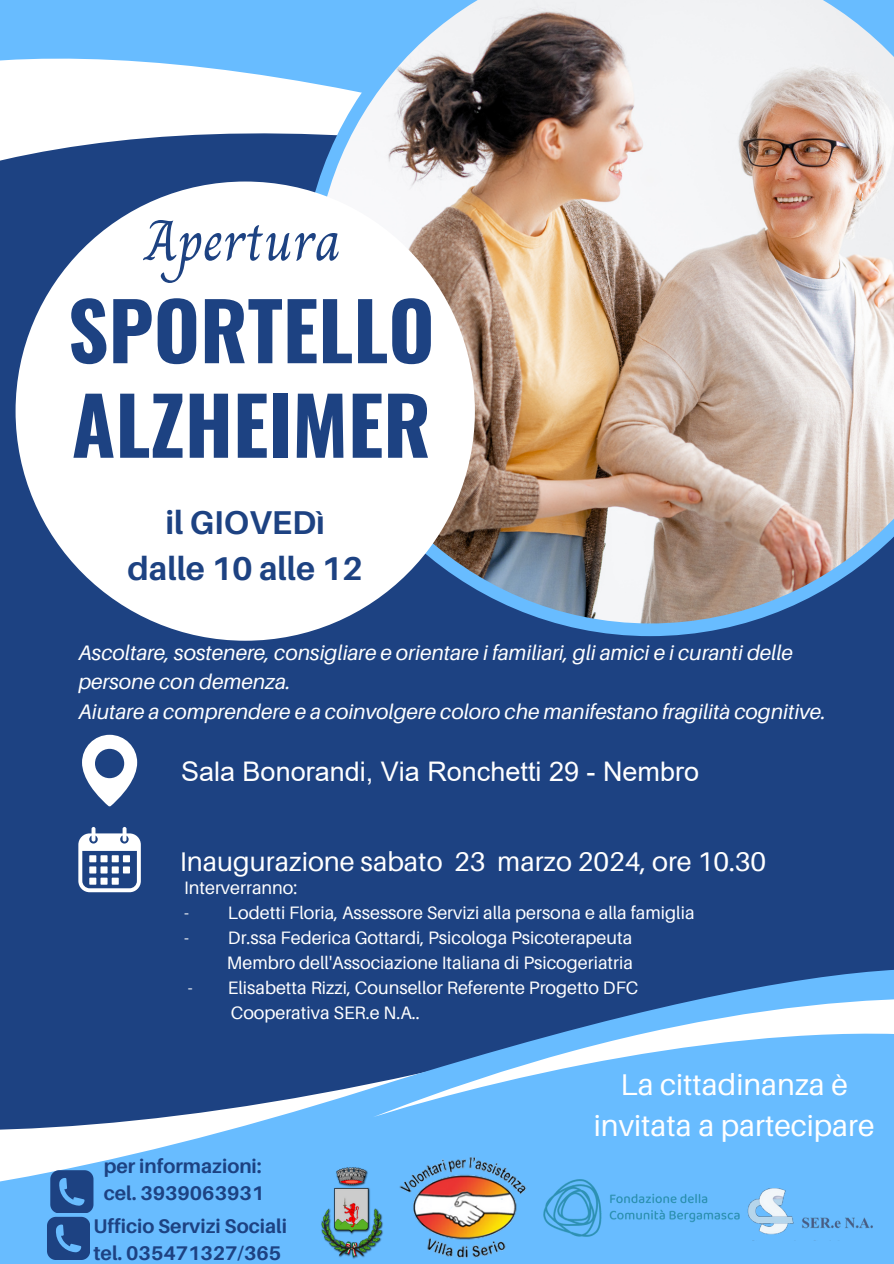
<style>
.page{position:relative;width:894px;height:1264px;background:#fff}
.page>*{position:absolute;margin:0;border:0;box-sizing:border-box;transform-origin:0 0}
.t1{font:700 79.05px/94.5px "Oswald";color:#1d4282}
.t2{font:57px "Charm";color:#1d4282}
.t3{font:700 33px/46.2px "Aileron";color:#1d4282;text-align:center}
.t4{font:30px/41.7px "Aileron";color:#fff;text-align:center}
.t5{font:27px "Aileron";color:#fff}
.t6{font:27px "Arial";color:#fff}
.t7{font:italic 21px/29.2px "Aileron";color:#fff}
.t8{font:700 19.8px "Aileron";color:#1d4282}
.t9{font:18px "Aileron";color:#fff}
</style>
<div class="page">
<div style="left:0;top:0;width:893px;height:1263px;background:#1d4282"></div>
<svg style="left:0;top:0;width:302px;height:293px"></svg>
<svg style="left:0;top:970px;width:893px;height:293px;fill:#68bcff"></svg>
<svg style="left:372px;top:998px;width:521px;height:119px;fill:#68bcff"></svg>
<img style="left:302px;top:0;width:591px;height:636px">
<div style="left:16px;top:181px;width:459px;height:459px;background:#fff;border-radius:50%"></div>
<svg style="left:82px;top:734px;width:55px;height:72px"></svg>
<svg style="left:78px;top:827px;width:63px;height:65px"></svg>
<div style="left:89px;top:855px;width:7px;height:7px;background:#fff"></div>
<div style="left:89px;top:866px;width:7px;height:7px;background:#fff"></div>
<div style="left:89px;top:877px;width:7px;height:7px;background:#fff"></div>
<div style="left:100px;top:855px;width:7px;height:7px;background:#fff"></div>
<div style="left:100px;top:866px;width:7px;height:7px;background:#fff"></div>
<div style="left:100px;top:877px;width:7px;height:7px;background:#fff"></div>
<div style="left:112px;top:855px;width:7px;height:7px;background:#fff"></div>
<div style="left:112px;top:866px;width:7px;height:7px;background:#fff"></div>
<div style="left:112px;top:877px;width:7px;height:7px;background:#fff"></div>
<div style="left:123px;top:855px;width:7px;height:7px;background:#fff"></div>
<div style="left:123px;top:866px;width:7px;height:7px;background:#fff"></div>
<svg style="left:47px;top:1170px;width:46px;height:89px"></svg>
<img style="left:309px;top:1162px;width:84px;height:97px">
<img style="left:531px;top:1168px;width:220px;height:78px">
<img style="left:397px;top:1156px;width:130px;height:103px">
<img style="left:746px;top:1186px;width:127px;height:54px">
<p class="t2" style="left:145px;top:197px;width:197px">Apertura</p>
<p class="t1" style="left:68px;top:280px;width:368px">SPORTELLO<br>ALZHEIMER</p>
<h6 class="t3" style="left:128px;top:499px;width:237px">il GIOVEDì dalle 10 alle 12</h6>
<p class="t7" style="left:78px;top:637px;width:716px">Ascoltare, sostenere, consigliare e orientare i familiari, gli amici e i curanti delle persone con demenza.</p>
<p class="t7" style="left:78px;top:696px;width:749px">Aiutare a comprendere e a coinvolgere coloro che manifestano fragilità cognitive.</p>
<p class="t6" style="left:181px;top:752px;width:519px">Sala Bonorandi, Via Ronchetti 29 - Nembro</p>
<p class="t5" style="left:180px;top:844px;width:588px">Inaugurazione sabato 23 marzo 2024, ore 10.30</p>
<p class="t9" style="left:184px;top:876px;width:115px">Interverranno:</p>
<p class="t9" style="left:184px;top:901px;width:512px">- Lodetti Floria, Assessore Servizi alla persona e alla famiglia</p>
<p class="t9" style="left:184px;top:926px;width:449px">- Dr.ssa Federica Gottardi, Psicologa Psicoterapeuta</p>
<h5 class="t9" style="left:227px;top:951px;width:407px">Membro dell'Associazione Italiana di Psicogeriatria</h5>
<p class="t9" style="left:188px;top:976px;width:452px">- Elisabetta Rizzi, Counsellor Referente Progetto DFC</p>
<p class="t9" style="left:231px;top:1001px;width:190px">Cooperativa SER.e N.A..</p>
<p class="t8" style="left:104px;top:1154px;width:159px">per informazioni:</p>
<p class="t8" style="left:104px;top:1181px;width:162px">cel. 3939063931</p>
<p class="t8" style="left:93px;top:1213px;width:195px">Ufficio Servizi Sociali</p>
<p class="t8" style="left:93px;top:1240px;width:189px">tel. 035471327/365</p>
<p class="t4" style="left:593px;top:1062px;width:282px">La cittadinanza è invitata a partecipare</p>
</div>
